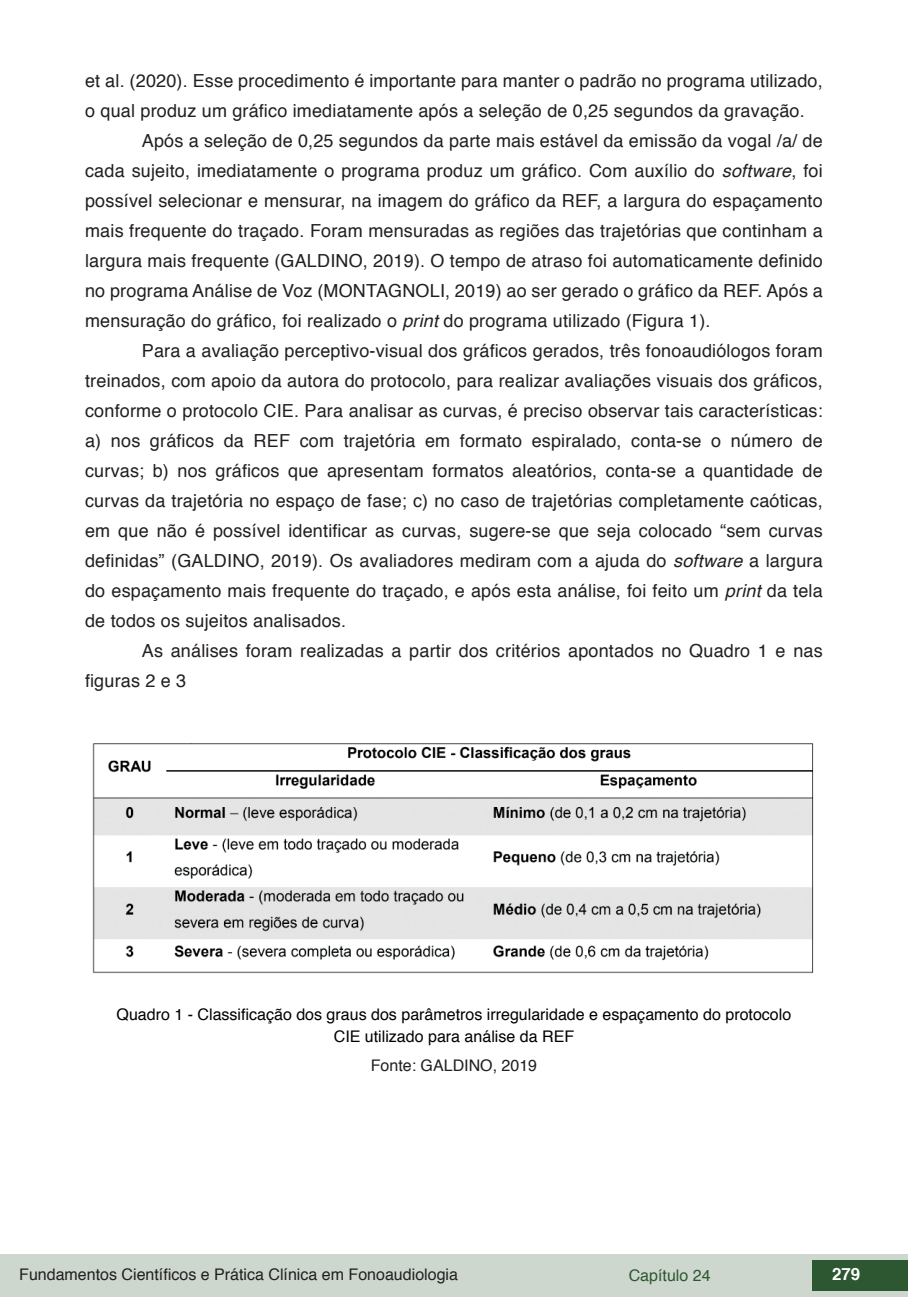
<style>
.page{position:relative;width:908px;height:1304px;background:#fff}
.page>*{position:absolute;margin:0;border:0;box-sizing:border-box;transform-origin:0 0}
.t1{font:18px "Helvetica";letter-spacing:.01em;color:#231f20}
.t2{font:700 16.8px "Helvetica";color:#fff}
.t3{font:16px/22px "Helvetica";color:#000;text-align:center}
.t4{font:16px "Helvetica";color:#231f20}
.t5{font:16px "Helvetica";color:#2d5730}
.s1{font-style:italic}
</style>
<div class="page">
<div style="left:0;top:1254px;width:906px;height:43px;background:#cdd7ce"></div>
<div style="left:812px;top:1261px;width:95px;height:30px;background:#2d5730"></div>
<img style="left:92px;top:744px;width:722px;height:230px">
<p class="t1" style="left:85px;top:67px;width:738px">et al. (2020). Esse procedimento é importante para manter o padrão no programa utilizado,</p>
<p class="t1" style="left:85px;top:97px;width:720px">o qual produz um gráfico imediatamente após a seleção de 0,25 segundos da gravação.</p>
<p class="t1" style="left:142px;top:127px;width:682px">Após a seleção de 0,25 segundos da parte mais estável da emissão da vogal /a/ de</p>
<p class="t1" style="left:85px;top:157px;width:738px">cada sujeito, imediatamente o programa produz um gráfico. Com auxílio do <span class="s1">software</span>, foi</p>
<p class="t1" style="left:85px;top:187px;width:738px">possível selecionar e mensurar, na imagem do gráfico da REF, a largura do espaçamento</p>
<p class="t1" style="left:85px;top:217px;width:738px">mais frequente do traçado. Foram mensuradas as regiões das trajetórias que continham a</p>
<p class="t1" style="left:85px;top:247px;width:738px">largura mais frequente (GALDINO, 2019). O tempo de atraso foi automaticamente definido</p>
<p class="t1" style="left:85px;top:277px;width:738px">no programa Análise de Voz (MONTAGNOLI, 2019) ao ser gerado o gráfico da REF. Após a</p>
<p class="t1" style="left:85px;top:307px;width:626px">mensuração do gráfico, foi realizado o <span class="s1">print</span> do programa utilizado (Figura 1).</p>
<p class="t1" style="left:142px;top:337px;width:682px">Para a avaliação perceptivo-visual dos gráficos gerados, três fonoaudiólogos foram</p>
<p class="t1" style="left:85px;top:367px;width:738px">treinados, com apoio da autora do protocolo, para realizar avaliações visuais dos gráficos,</p>
<p class="t1" style="left:85px;top:397px;width:738px">conforme o protocolo CIE. Para analisar as curvas, é preciso observar tais características:</p>
<p class="t1" style="left:85px;top:427px;width:738px">a) nos gráficos da REF com trajetória em formato espiralado, conta-se o número de</p>
<p class="t1" style="left:85px;top:457px;width:738px">curvas; b) nos gráficos que apresentam formatos aleatórios, conta-se a quantidade de</p>
<p class="t1" style="left:85px;top:487px;width:738px">curvas da trajetória no espaço de fase; c) no caso de trajetórias completamente caóticas,</p>
<p class="t1" style="left:85px;top:517px;width:738px">em que não é possível identificar as curvas, sugere-se que seja colocado “sem curvas</p>
<p class="t1" style="left:85px;top:547px;width:738px">definidas” (GALDINO, 2019). Os avaliadores mediram com a ajuda do <span class="s1">software</span> a largura</p>
<p class="t1" style="left:85px;top:577px;width:738px">do espaçamento mais frequente do traçado, e após esta análise, foi feito um <span class="s1">print</span> da tela</p>
<p class="t1" style="left:85px;top:607px;width:262px">de todos os sujeitos analisados.</p>
<p class="t1" style="left:142px;top:637px;width:682px">As análises foram realizadas a partir dos critérios apontados no Quadro 1 e nas</p>
<p class="t1" style="left:85px;top:667px;width:103px">figuras 2 e 3</p>
<p class="t3" style="left:116px;top:1004px;width:676px">Quadro 1 - Classificação dos graus dos parâmetros irregularidade e espaçamento do protocolo<br>CIE utilizado para análise da REF</p>
<p class="t4" style="left:370px;top:1053px;width:168px">Fonte: GALDINO, 2019</p>
<p class="t4" style="left:19px;top:1262px;width:440px">Fundamentos Científicos e Prática Clínica em Fonoaudiologia</p>
<p class="t5" style="left:628px;top:1263px;width:83px">Capítulo 24</p>
<p class="t2" style="left:831px;top:1261px;width:30px">279</p>
</div>
